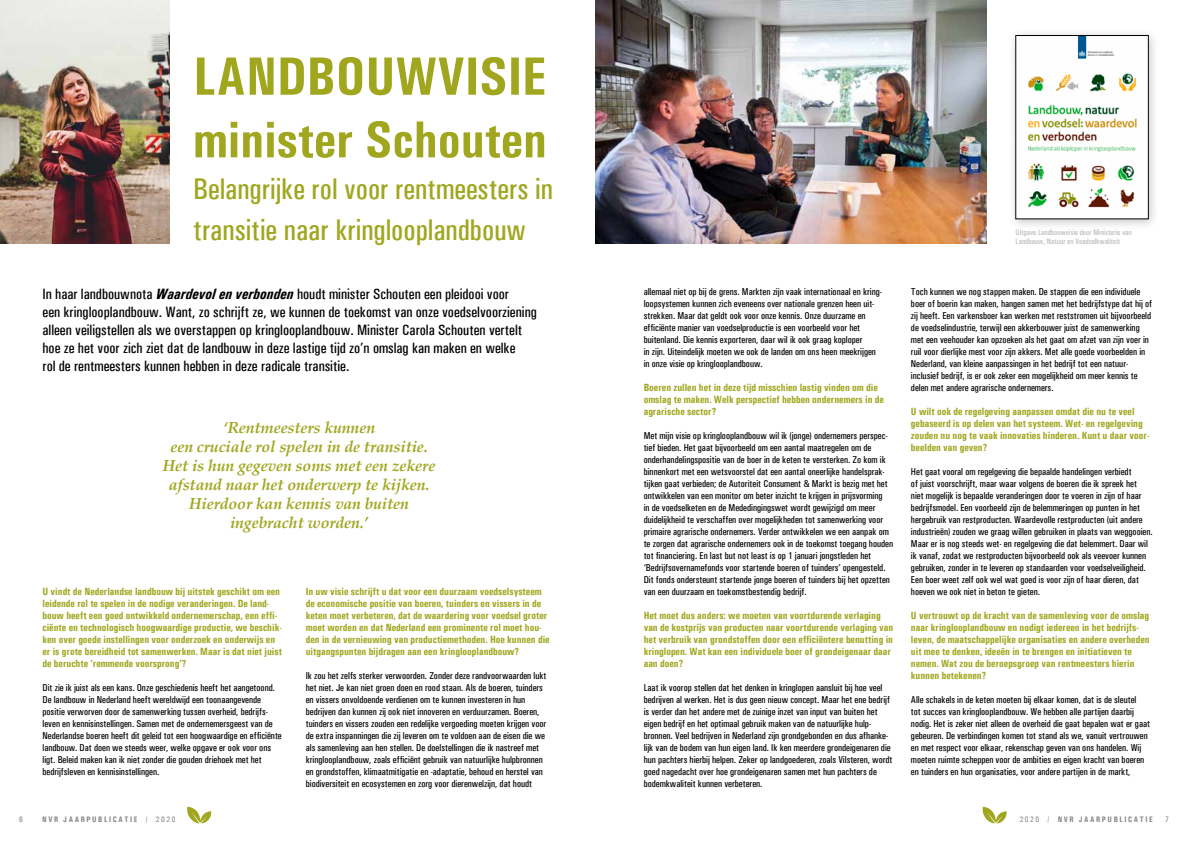
<style>
.page{position:relative;width:1191px;height:842px;background:#fff}
.page>*{position:absolute;margin:0;border:0;box-sizing:border-box;transform-origin:0 0}
.t1{font:700 condensed 54px "Univers";color:#a0a61e}
.t2{font:700 condensed 52px "Univers";color:#a0a61e}
.t3{font:500 condensed 30px/41.4px "Univers";color:#a0a61e}
.t4{font:italic 700 16px/19px "Palatino Linotype";letter-spacing:-.01em;color:#a0a61e;text-align:center}
.t5{font:500 condensed 15px/18px "Univers";color:#000}
.t6{font:700 condensed 10.5px/12px "Univers";color:#a0a61e}
.t7{font:500 condensed 10px/12px "Univers";color:#000}
.t8{font:500 condensed 8px/9px "Univers";color:#bababa}
.t9{font:700 condensed 8px "Univers";letter-spacing:.2em;color:#878787}
.t10{font:500 condensed 8px "Univers";color:#878787}
.s1{font-weight:700;font-style:italic}
.s2{font-weight:500}
</style>
<div class="page">
<img style="left:595px;top:0;width:391px;height:244px">
<div style="left:1008px;top:28px;width:151px;height:203px;background:#000;opacity:.23"></div>
<img style="left:1017px;top:37px;width:129px;height:180px">
<img style="left:0;top:0;width:169px;height:244px">
<svg style="left:187px;top:807px;width:24px;height:16px"></svg>
<svg style="left:982px;top:807px;width:24px;height:16px"></svg>
<h1 class="t1" style="left:193px;top:44px;width:355px">LANDBOUWVISIE</h1>
<h2 class="t2" style="left:193px;top:108px;width:355px">minister Schouten</h2>
<h3 class="t3" style="left:193px;top:168px;width:361px">Belangrijke rol voor rentmeesters in transitie naar kringlooplandbouw</h3>
<p class="t5" style="left:43px;top:285px;width:496px">In haar landbouwnota <span class="s1">Waardevol en verbonden</span> houdt minister Schouten een pleidooi voor<br>een kringlooplandbouw. Want, zo schrijft ze, we kunnen de toekomst van onze voedselvoorziening alleen veiligstellen als we overstappen op kringlooplandbouw. Minister Carola Schouten vertelt hoe ze het voor zich ziet dat de landbouw in deze lastige tijd zo’n omslag kan maken en welke<br>rol de rentmeesters kunnen hebben in deze radicale transitie.</p>
<p class="t7" style="left:643px;top:286px;width:240px">allemaal niet op bij de grens. Markten zijn vaak internationaal en kring&shy;loopsystemen kunnen zich eveneens over nationale grenzen heen uit&shy;strekken. Maar dat geldt ook voor onze kennis. Onze duurzame en efficiënte manier van voedselproductie is een voorbeeld voor het buitenland. Die kennis exporteren, daar wil ik ook graag koploper<br>in zijn. Uiteindelijk moeten we ook de landen om ons heen meekrijgen in onze visie op kringlooplandbouw.</p>
<p class="t6" style="left:643px;top:382px;width:242px">Boeren zullen het in deze tijd misschien lastig vinden om die omslag te maken. Welk perspectief hebben ondernemers in de agrarische sector?</p>
<p class="t7" style="left:643px;top:430px;width:251px">Met mijn visie op kringlooplandbouw wil ik (jonge) ondernemers perspec&shy;tief bieden. Het gaat bijvoorbeeld om een aantal maatregelen om de onderhandelingspositie van de boer in de keten te versterken. Zo kom ik binnenkort met een wetsvoorstel dat een aantal oneerlijke handelsprak&shy;tijken gaat verbieden; de Autoriteit Consument &amp; Markt is bezig met het ontwikkelen van een monitor om beter inzicht te krijgen in prijsvorming<br>in de voedselketen en de Mededingingswet wordt gewijzigd om meer duidelijkheid te verschaffen over mogelijkheden tot samenwerking voor primaire agrarische ondernemers. Verder ontwikkelen we een aanpak om te zorgen dat agrarische ondernemers ook in de toekomst toegang houden tot financiering. En last but not least is op 1 januari jongstleden het ‘Bedrijfsovernamefonds voor startende boeren of tuinders’ opengesteld.<br>Dit fonds ondersteunt startende jonge boeren of tuinders bij het opzetten van een duurzaam en toekomstbestendig bedrijf.</p>
<p class="t6" style="left:643px;top:610px;width:251px">Het moet dus anders: we moeten van voortdurende verlaging van de kostprijs van producten naar voortdurende verlaging van het verbruik van grondstoffen door een efficiëntere benutting in kringlopen. Wat kan een individuele boer of grondeigenaar daar aan doen?</p>
<p class="t7" style="left:643px;top:682px;width:250px">Laat ik voorop stellen dat het denken in kringlopen aansluit bij hoe veel bedrijven al werken. Het is dus geen nieuw concept. Maar het ene bedrijf is verder dan het andere met de zuinige inzet van input van buiten het eigen bedrijf en het optimaal gebruik maken van de natuurlijke hulp&shy;bronnen. Veel bedrijven in Nederland zijn grondgebonden en dus afhanke&shy;lijk van de bodem van hun eigen land. Ik ken meerdere grondeigenaren die hun pachters hierbij helpen. Zeker op landgoederen, zoals Vilsteren, wordt goed nagedacht over hoe grondeigenaren samen met hun pachters de bodemkwaliteit kunnen verbeteren.</p>
<h3 class="t4" style="left:163px;top:417px;width:274px">‘Rentmeesters kunnen<br>een cruciale rol spelen in de transitie.<br>Het is hun gegeven soms met een zekere afstand naar het onderwerp te kijken.<br>Hierdoor kan kennis van buiten ingebracht worden.’</h3>
<p class="t6" style="left:306px;top:586px;width:245px">In uw visie schrijft u dat voor een duurzaam voedselsysteem de economische positie van boeren, tuinders en vissers in de keten moet verbeteren, dat de waardering voor voedsel groter moet worden en dat Nederland een prominente rol moet hou&shy;den in de vernieuwing van productiemethoden. Hoe kunnen die uitgangspunten bijdragen aan een kringlooplandbouw?</p>
<p class="t7" style="left:306px;top:670px;width:242px">Ik zou het zelfs sterker verwoorden. Zonder deze randvoorwaarden lukt het niet. Je kan niet groen doen en rood staan. Als de boeren, tuinders en vissers onvoldoende verdienen om te kunnen investeren in hun bedrijven dan kunnen zij ook niet innoveren en verduurzamen. Boeren, tuinders en vissers zouden een redelijke vergoeding moeten krijgen voor de extra inspanningen die zij leveren om te voldoen aan de eisen die we als samenleving aan hen stellen. De doelstellingen die ik nastreef met kringlooplandbouw, zoals efficiënt gebruik van natuurlijke hulpbronnen en grondstoffen, klimaatmitigatie en -adaptatie, behoud en herstel van biodiversiteit en ecosystemen en zorg voor dierenwelzijn, dat houdt</p>
<p class="t6" style="left:43px;top:586px;width:241px">U vindt de Nederlandse landbouw bij uitstek geschikt om een leidende rol te spelen in de nodige veranderingen. De land&shy;bouw heeft een goed ontwikkeld ondernemerschap, een effi&shy;ciënte en technologisch hoogwaardige productie, we beschik&shy;ken over goede instellingen voor onderzoek en onderwijs en er is grote bereidheid tot samenwerken. Maar is dat niet juist de beruchte ‘remmende voorsprong’?</p>
<p class="t7" style="left:43px;top:682px;width:241px">Dit zie ik juist als een kans. Onze geschiedenis heeft het aangetoond.<br>De landbouw in Nederland heeft wereldwijd een toonaangevende positie verworven door de samenwerking tussen overheid, bedrijfs&shy;leven en kennisinstellingen. Samen met de ondernemersgeest van de Nederlandse boeren heeft dit geleid tot een hoogwaardige en efficiënte landbouw. Dat doen we steeds weer, welke opgave er ook voor ons ligt. Beleid maken kan ik niet zonder die gouden driehoek met het bedrijfsleven en kennisinstellingen.</p>
<p class="t8" style="left:1015px;top:228px;width:117px">Uitgave Landbouwvisie door Ministerie van<br>Landbouw, Natuur en Voedselkwaliteit</p>
<p class="t7" style="left:911px;top:286px;width:243px">Toch kunnen we nog stappen maken. De stappen die een individuele boer of boerin kan maken, hangen samen met het bedrijfstype dat hij of zij heeft. Een varkensboer kan werken met reststromen uit bijvoorbeeld de voedselindustrie, terwijl een akkerbouwer juist de samenwerking met een veehouder kan opzoeken als het gaat om afzet van zijn voer in ruil voor dierlijke mest voor zijn akkers. Met alle goede voorbeelden in Nederland, van kleine aanpassingen in het bedrijf tot een natuur&shy;inclusief bedrijf, is er ook zeker een mogelijkheid om meer kennis te delen met andere agrarische ondernemers.</p>
<p class="t6" style="left:911px;top:406px;width:240px">U wilt ook de regelgeving aanpassen omdat die nu te veel gebaseerd is op delen van het systeem. Wet- en regelgeving zouden nu nog te vaak innovaties hinderen. Kunt u daar voor&shy;beelden van geven?</p>
<p class="t7" style="left:911px;top:466px;width:243px">Het gaat vooral om regelgeving die bepaalde handelingen verbiedt<br>of juist voorschrijft, maar waar volgens de boeren die ik spreek het<br>niet mogelijk is bepaalde veranderingen door te voeren in zijn of haar bedrijfsmodel. Een voorbeeld zijn de belemmeringen op punten in het hergebruik van restproducten. Waardevolle restproducten (uit andere industrieën) zouden we graag willen gebruiken in plaats van weggooien.<br>Maar er is nog steeds wet- en regelgeving die dat belemmert. Daar wil ik vanaf, zodat we restproducten bijvoorbeeld ook als veevoer kunnen gebruiken, zonder in te leveren op standaarden voor voedselveiligheid.<br>Een boer weet zelf ook wel wat goed is voor zijn of haar dieren, dat hoeven we ook niet in beton te gieten.</p>
<p class="t6" style="left:911px;top:610px;width:240px">U vertrouwt op de kracht van de samenleving voor de omslag naar kringlooplandbouw en nodigt iedereen in het bedrijfs&shy;leven, de maatschappelijke organisaties en andere overheden uit mee te denken, ideeën in te brengen en initiatieven te nemen. Wat zou de beroepsgroep van rentmeesters hierin kunnen betekenen?</p>
<p class="t7" style="left:911px;top:694px;width:241px">Alle schakels in de keten moeten bij elkaar komen, dat is de sleutel<br>tot succes van kringlooplandbouw. We hebben alle partijen daarbij nodig. Het is zeker niet alleen de overheid die gaat bepalen wat er gaat gebeuren. De verbindingen komen tot stand als we, vanuit vertrouwen en met respect voor elkaar, rekenschap geven van ons handelen. Wij moeten ruimte scheppen voor de ambities en eigen kracht van boeren en tuinders en hun organisaties, voor andere partijen in de markt,</p>
<p class="t10" style="left:19px;top:814px;width:5px">6</p>
<p class="t9" style="left:42px;top:814px;width:135px">NVR JAARPUBLICATIE <span class="s2">/ 2020</span></p>
<p class="t9" style="left:1019px;top:814px;width:135px"><span class="s2">2020 /</span> NVR JAARPUBLICATIE</p>
<p class="t10" style="left:1165px;top:814px;width:5px">7</p>
</div>
